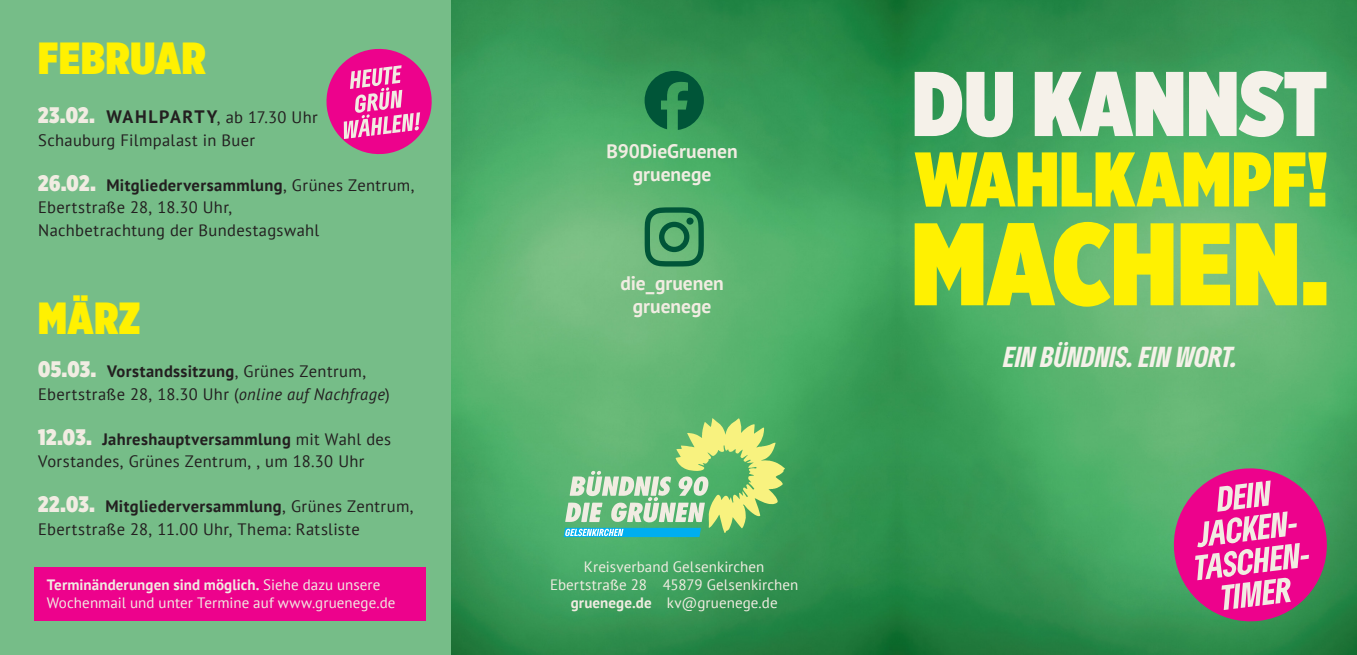
<style>
.page{position:relative;width:1357px;height:655px;background:#fff}
.page>*{position:absolute;margin:0;border:0;box-sizing:border-box;transform-origin:0 0}
.t1{font:900 45px "Gotham X Narrow";letter-spacing:.02em;color:#fff101}
.t2{font:italic 900 condensed 27px "Gruene Type";color:#f5f1e9}
.t3{font:700 19.5px/23.4px "PT Sans";color:#f1ece2;text-align:center}
.t4{font:16.5px/22.5px "PT Sans";letter-spacing:.02em;color:#231f20}
.t5{font:15px/18px "PT Sans";letter-spacing:.005em;color:#f1ece2;text-align:center}
.s1{font-family:"Gotham X Narrow";font-weight:900;font-size:22.5px;color:#f1ece2}
.s2{font-weight:700;font-size:18px}
.s3{font-weight:700}
.s4{font-style:italic}
</style>
<div class="page">
<img style="left:451px;top:0;width:905px;height:655px">
<svg style="left:914px;top:152px;width:412px;height:55px;background:#c6db22"></svg>
<svg style="left:914px;top:222px;width:412px;height:85px;background:#cadd27"></svg>
<svg style="left:914px;top:71px;width:412px;height:66px;background:#b7d6ba"></svg>
<div style="left:0;top:0;width:451px;height:655px;background:#76bd88"></div>
<svg style="left:563px;top:418px;width:222px;height:119px;background:#87c686"></svg>
<svg style="left:644px;top:71px;width:60px;height:59px;background:#1a7548"></svg>
<svg style="left:644px;top:207px;width:60px;height:59px;background:#3d8f5d"></svg>
<svg style="left:1169px;top:464px;width:162px;height:162px;background:#bb5b8e"></svg>
<div style="left:34px;top:568px;width:391px;height:53px;background:#ed028c"></div>
<svg style="left:326px;top:48px;width:106px;height:107px"></svg>
<h1 class="t1" style="left:38px;top:30px;width:169px">FEBRUAR</h1>
<p class="t4" style="left:38px;top:106px;width:281px"><span class="s1">23.02.</span> <span class="s2">WAHLPARTY</span>, ab 17.30 Uhr<br>Schauburg Filmpalast in Buer</p>
<p class="t4" style="left:38px;top:173px;width:378px"><span class="s1">26.02.</span> <span class="s3">Mitgliederversammlung</span>, Grünes Zentrum,<br>Ebertstraße 28, 18.30 Uhr,<br>Nachbetrachtung der Bundestagswahl</p>
<h1 class="t1" style="left:38px;top:289px;width:103px">MÄRZ</h1>
<p class="t4" style="left:38px;top:360px;width:353px"><span class="s1">05.03.</span> <span class="s3">Vorstandssitzung</span>, Grünes Zentrum,<br>Ebertstraße 28, 18.30 Uhr (<span class="s4">online auf Nachfrage</span>)</p>
<p class="t4" style="left:38px;top:427px;width:354px"><span class="s1">12.03.</span> <span class="s3">Jahreshauptversammlung</span> mit Wahl des<br>Vorstandes, Grünes Zentrum, , um 18.30 Uhr</p>
<p class="t4" style="left:38px;top:495px;width:377px"><span class="s1">22.03.</span> <span class="s3">Mitgliederversammlung</span>, Grünes Zentrum,<br>Ebertstraße 28, 11.00 Uhr, Thema: Ratsliste</p>
<p class="t5" style="left:47px;top:575px;width:350px;text-align:left"><span class="s3">Terminänderungen sind möglich.</span> Siehe dazu unsere<br>Wochenmail und unter Termine auf www.gruenege.de</p>
<p class="t3" style="left:606px;top:139px;width:133px">B90DieGruenen gruenege</p>
<p class="t3" style="left:620px;top:271px;width:105px">die_gruenen gruenege</p>
<p class="t5" style="left:550px;top:558px;width:250px">Kreisverband Gelsenkirchen<br>Ebertstraße 28 45879 Gelsenkirchen <span class="s3">gruenege.de</span> kv@gruenege.de</p>
<h2 class="t2" style="left:1004px;top:339px;width:235px">EIN BÜNDNIS. EIN WORT.</h2>
</div>
